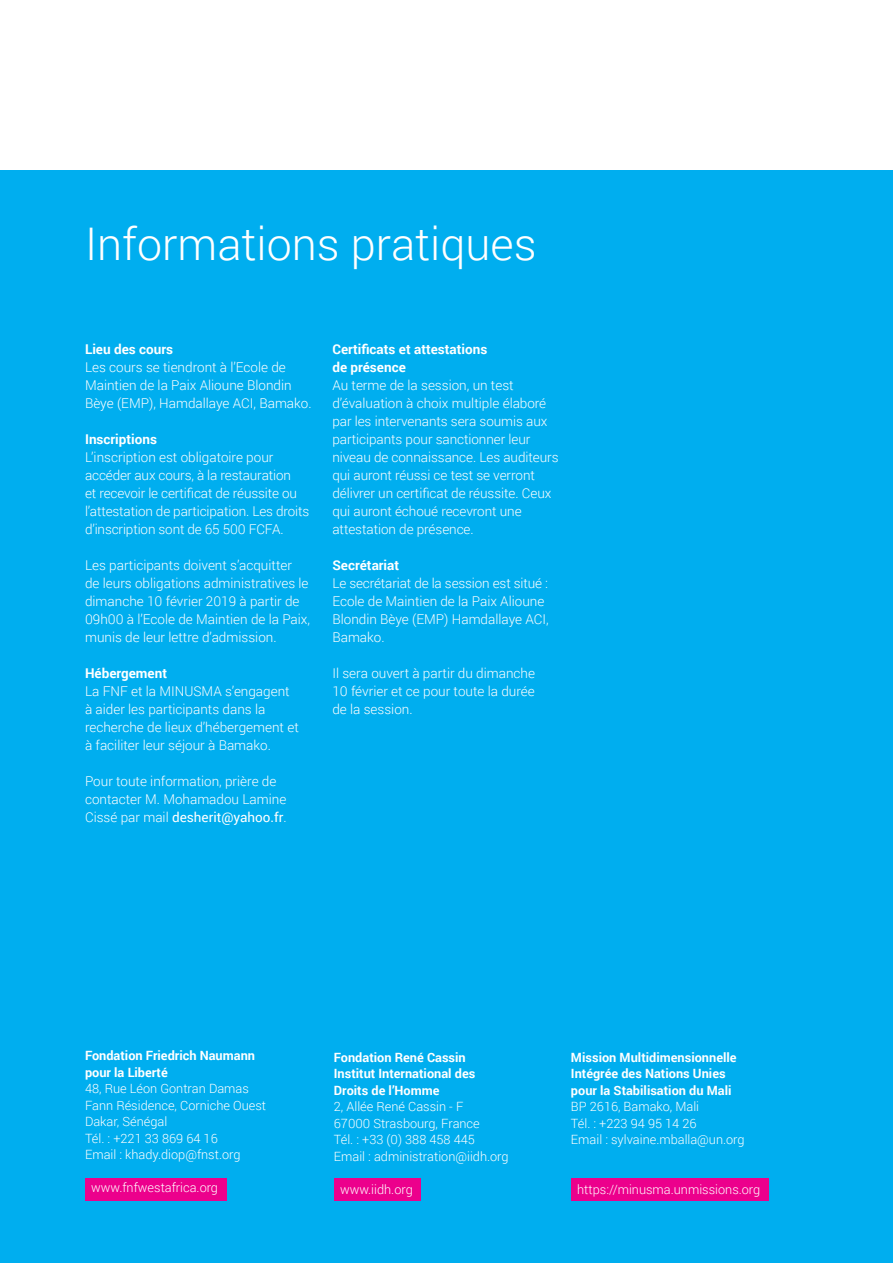
<style>
.page{position:relative;width:893px;height:1263px;background:#fff}
.page>*{position:absolute;margin:0;border:0;box-sizing:border-box;transform-origin:0 0}
.t1{font:300 45px "Roboto";color:#fff}
.t2{font:300 13.5px/18px "Roboto";color:#fff}
.t3{font:700 13.5px/18px "Roboto";color:#fff}
.t4{font:300 12.75px/16.5px "Roboto";color:#fff}
.t5{font:700 12.75px/16.5px "Roboto";color:#fff}
.s1{font-weight:400}
</style>
<div class="page">
<div style="left:0;top:170px;width:893px;height:1093px;background:#00aeef"></div>
<div style="left:85px;top:1178px;width:141px;height:23px;background:#ec008c"></div>
<div style="left:334px;top:1178px;width:87px;height:23px;background:#ec008c"></div>
<div style="left:571px;top:1178px;width:198px;height:23px;background:#ec008c"></div>
<h1 class="t1" style="left:85px;top:213px;width:453px">Informations pratiques</h1>
<p class="t3" style="left:85px;top:340px;width:90px">Lieu des cours</p>
<p class="t2" style="left:85px;top:358px;width:228px">Les cours se tiendront à l’Ecole de<br>Maintien de la Paix Alioune Blondin<br>Bèye (EMP), Hamdallaye ACI, Bamako.</p>
<p class="t3" style="left:85px;top:430px;width:73px">Inscriptions</p>
<p class="t2" style="left:85px;top:448px;width:226px">L’inscription est obligatoire pour accéder aux cours, à la restauration<br>et recevoir le certificat de réussite ou l’attestation de participation. Les droits d’inscription sont de 65 500 FCFA.</p>
<p class="t2" style="left:85px;top:556px;width:227px">Les participants doivent s’acquitter<br>de leurs obligations administratives le dimanche 10 février 2019 à partir de 09h00 à l’Ecole de Maintien de la Paix, munis de leur lettre d’admission.</p>
<p class="t3" style="left:85px;top:664px;width:84px">Hébergement</p>
<p class="t2" style="left:85px;top:682px;width:215px">La FNF et la MINUSMA s’engagent à aider les participants dans la recherche de lieux d’hébergement et à faciliter leur séjour à Bamako.</p>
<p class="t2" style="left:85px;top:772px;width:203px">Pour toute information, prière de contacter M. Mohamadou Lamine<br>Cissé par mail <span class="s1">desherit@yahoo.fr</span>.</p>
<p class="t3" style="left:332px;top:340px;width:156px">Certificats et attestations de présence</p>
<p class="t2" style="left:332px;top:376px;width:228px">Au terme de la session, un test d’évaluation à choix multiple élaboré par les intervenants sera soumis aux participants pour sanctionner leur niveau de connaissance. Les auditeurs qui auront réussi ce test se verront délivrer un certificat de réussite. Ceux qui auront échoué recevront une attestation de présence.</p>
<p class="t3" style="left:332px;top:555px;width:68px">Secrétariat</p>
<p class="t2" style="left:332px;top:574px;width:218px">Le secrétariat de la session est situé :<br>Ecole de Maintien de la Paix Alioune<br>Blondin Bèye (EMP) Hamdallaye ACI,<br>Bamako.</p>
<p class="t2" style="left:332px;top:664px;width:204px;text-align:justify">Il sera ouvert à partir du dimanche 10 février et ce pour toute la durée de la session.</p>
<p class="t5" style="left:85px;top:1047px;width:172px">Fondation Friedrich Naumann pour la Liberté</p>
<p class="t4" style="left:85px;top:1080px;width:183px">48, Rue Léon Gontran Damas<br>Fann Résidence, Corniche Ouest<br>Dakar, Sénégal<br>Tél. : +221 33 869 64 16<br>Email : khady.diop@fnst.org</p>
<p class="t4" style="left:91px;top:1179px;width:128px">www.fnfwestafrica.org</p>
<p class="t5" style="left:334px;top:1048px;width:143px">Fondation René Cassin<br>Institut International des<br>Droits de l’Homme</p>
<p class="t4" style="left:334px;top:1098px;width:176px">2, Allée René Cassin - F<br>67000 Strasbourg, France<br>Tél. : +33 (0) 388 458 445<br>Email : administration@iidh.org</p>
<p class="t4" style="left:340px;top:1180px;width:74px">www.iidh.org</p>
<p class="t5" style="left:571px;top:1048px;width:167px">Mission Multidimensionnelle<br>Intégrée des Nations Unies pour la Stabilisation du Mali</p>
<p class="t4" style="left:571px;top:1098px;width:175px">BP 2616, Bamako, Mali<br>Tél. : +223 94 95 14 26<br>Email : sylvaine.mballa@un.org</p>
<p class="t4" style="left:577px;top:1180px;width:185px">https://minusma.unmissions.org</p>
</div>
